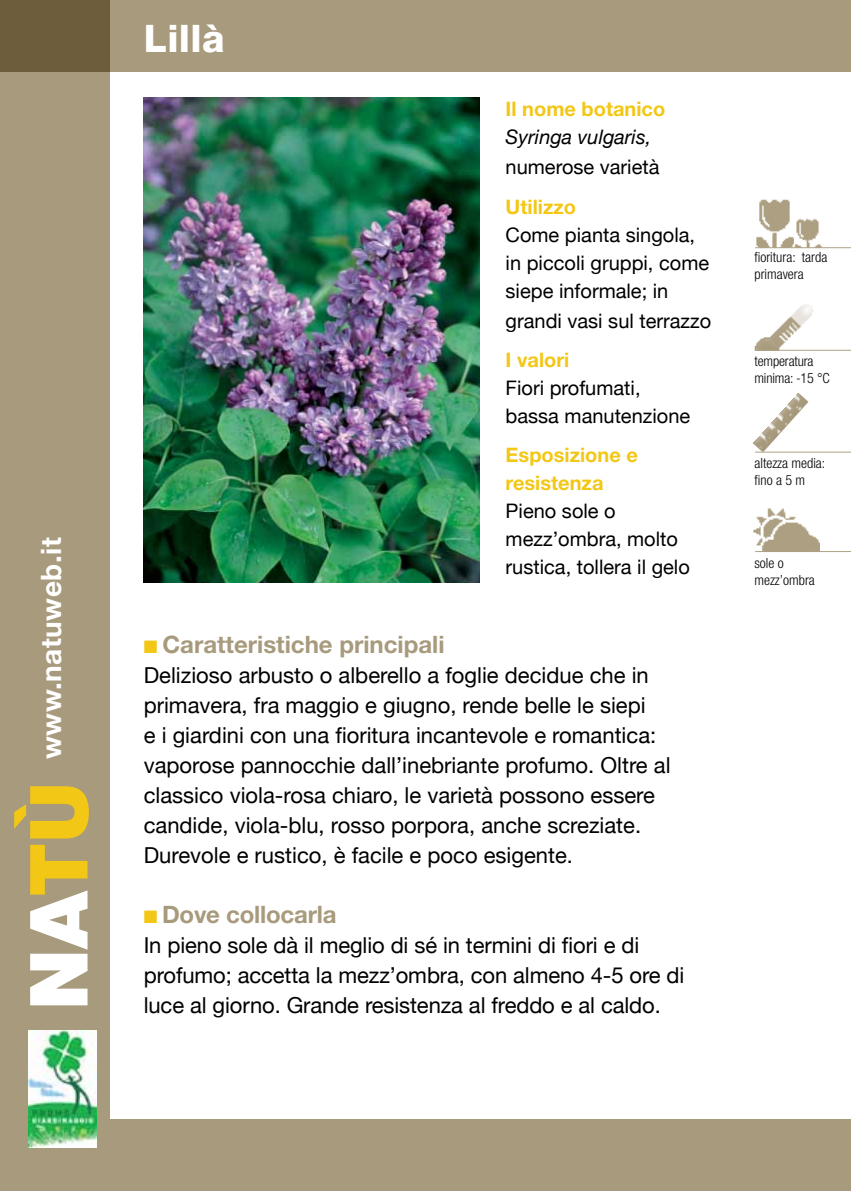
<style>
.page{position:relative;width:851px;height:1191px;background:#fff}
.page>*{position:absolute;margin:0;border:0;box-sizing:border-box;transform-origin:0 0}
.t1{font:800 38px "Helvetica Neue";letter-spacing:.01em;color:#fff}
.t2{font:700 28px "Helvetica Neue";letter-spacing:.02em;color:#fff}
.t3{font:700 24px "Helvetica Neue LT Std";color:#a89a7c}
.t4{font:22px/30px "Helvetica Neue";color:#000}
.t5{font:20px/28px "Helvetica Neue";color:#000}
.t6{font:700 20px/28px "Helvetica Neue LT Std";color:#f3c716}
.t7{font:italic 20px "Helvetica Neue";color:#000}
.t8{font:300 condensed 14px/16.8px "Helvetica Neue LT Std";color:#000}
.s1{color:#f3c716}
</style>
<div class="page">
<div style="left:0;top:1119px;width:850px;height:72px;background:#a89a7c"></div>
<div style="left:0;top:0;width:110px;height:1191px;background:#a89a7c"></div>
<svg style="left:14px;top:786px;width:75px;height:219px"></svg>
<img style="left:28px;top:1030px;width:69px;height:117px">
<div style="left:0;top:0;width:850px;height:72px;background:#a89a7c"></div>
<img style="left:754px;top:304px;width:60px;height:46px">
<hr style="left:755px;top:350px;width:95px;height:1px;background:#afa286">
<img style="left:756px;top:199px;width:38px;height:48px">
<img style="left:794px;top:218px;width:28px;height:29px">
<hr style="left:755px;top:247px;width:95px;height:1px;background:#afa286">
<img style="left:752px;top:392px;width:56px;height:60px">
<hr style="left:755px;top:452px;width:95px;height:1px;background:#afa286">
<img style="left:753px;top:508px;width:66px;height:43px">
<hr style="left:755px;top:551px;width:95px;height:1px;background:#afa286">
<img style="left:144px;top:97px;width:335px;height:485px">
<p class="t2" style="left:34px;top:759px;width:223px;rotate:-90deg">www.natuweb.it</p>
<h1 class="t1" style="left:144px;top:16px;width:83px">Lillà</h1>
<p class="t6" style="left:505px;top:95px;width:161px">Il nome botanico</p>
<p class="t7" style="left:505px;top:125px;width:147px">Syringa vulgaris,</p>
<p class="t5" style="left:505px;top:153px;width:155px">numerose varietà</p>
<p class="t6" style="left:505px;top:192px;width:72px">Utilizzo</p>
<p class="t5" style="left:505px;top:220px;width:205px">Come pianta singola, in piccoli gruppi, come siepe informale; in</p>
<p class="t5" style="left:505px;top:306px;width:207px">grandi vasi sul terrazzo</p>
<p class="t6" style="left:505px;top:345px;width:65px">I valori</p>
<p class="t5" style="left:505px;top:373px;width:186px">Fiori profumati, bassa manutenzione</p>
<p class="t6" style="left:505px;top:441px;width:134px">Esposizione e resistenza</p>
<p class="t5" style="left:505px;top:497px;width:186px">Pieno sole o mezz’ombra, molto rustica, tollera il gelo</p>
<p class="t3" style="left:144px;top:629px;width:302px"><span class="s1">■</span> Caratteristiche principali</p>
<p class="t4" style="left:144px;top:660px;width:528px">Delizioso arbusto o alberello a foglie decidue che in primavera, fra maggio e giugno, rende belle le siepi<br>e i giardini con una fioritura incantevole e romantica: vaporose pannocchie dall’inebriante profumo. Oltre al classico viola-rosa chiaro, le varietà possono essere candide, viola-blu, rosso porpora, anche screziate.<br>Durevole e rustico, è facile e poco esigente.</p>
<p class="t3" style="left:144px;top:899px;width:194px"><span class="s1">■</span> Dove collocarla</p>
<p class="t4" style="left:144px;top:930px;width:542px">In pieno sole dà il meglio di sé in termini di fiori e di profumo; accetta la mezz’ombra, con almeno 4-5 ore di luce al giorno. Grande resistenza al freddo e al caldo.</p>
<p class="t8" style="left:754px;top:249px;width:74px">fioritura: tarda primavera</p>
<p class="t8" style="left:754px;top:352px;width:77px">temperatura minima: -15 °C</p>
<p class="t8" style="left:754px;top:455px;width:72px">altezza media: fino a 5 m</p>
<p class="t8" style="left:754px;top:554px;width:62px">sole o mezz’ombra</p>
</div>
